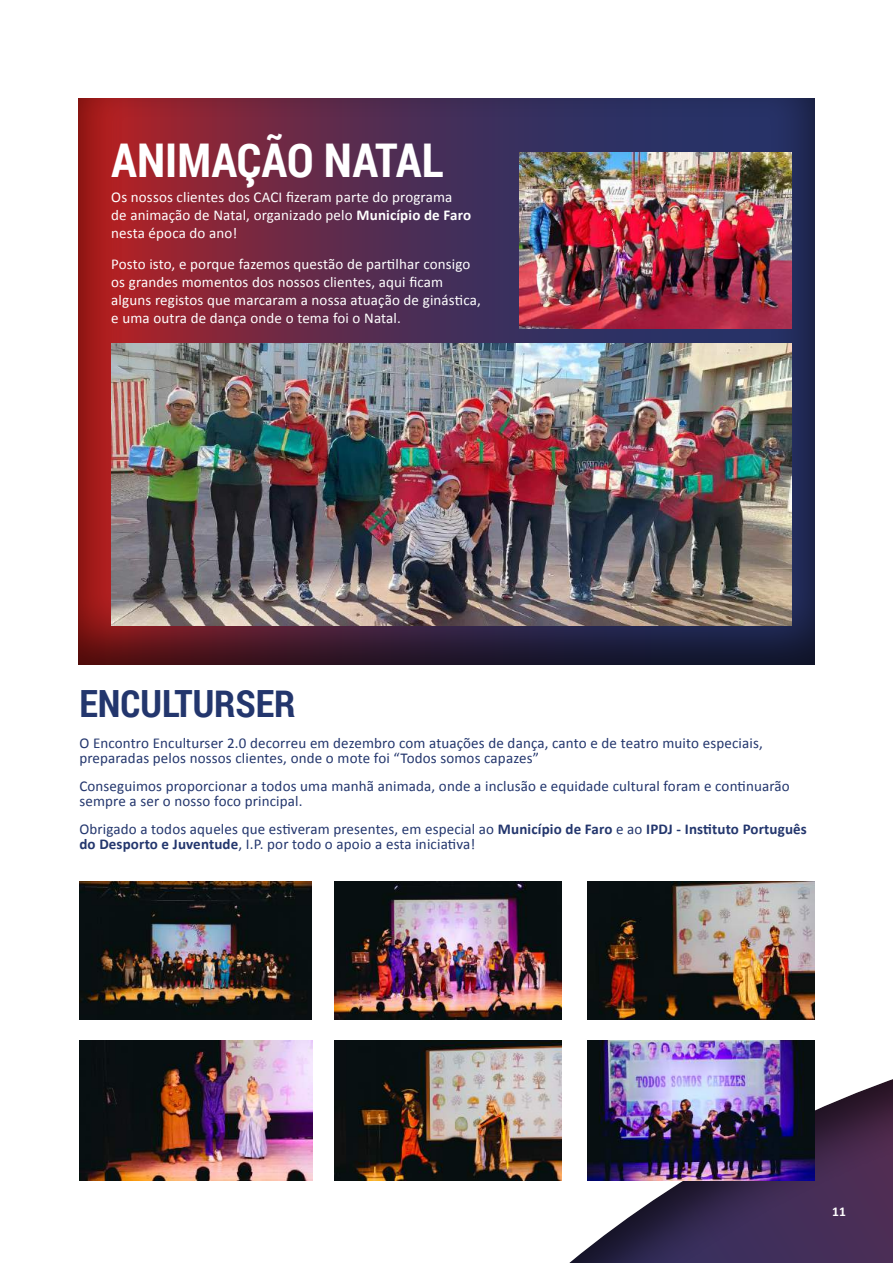
<style>
.page{position:relative;width:893px;height:1263px;background:#fff}
.page>*{position:absolute;margin:0;border:0;box-sizing:border-box;transform-origin:0 0}
.t1{font:700 46.5px "Roboto Condensed";color:#fff}
.t2{font:700 37.5px "Roboto Condensed";color:#23366d}
.t3{font:15px/15px "Calibri";letter-spacing:.01em;color:#23366d}
.t4{font:15px/18px "Calibri";letter-spacing:.01em;color:#fff}
.t5{font:700 13.5px "Calibri";color:#fff}
.s1{font-weight:700}
</style>
<div class="page">
<div style="left:76px;top:96px;width:740px;height:568px;background:#231f20;opacity:.75"></div>
<svg style="left:205px;top:881px;width:688px;height:382px"></svg>
<img style="left:519px;top:153px;width:273px;height:176px">
<img style="left:111px;top:343px;width:681px;height:282px">
<img style="left:79px;top:881px;width:233px;height:138px">
<img style="left:335px;top:881px;width:227px;height:138px">
<img style="left:79px;top:1040px;width:234px;height:140px">
<img style="left:335px;top:1040px;width:227px;height:140px">
<img style="left:587px;top:881px;width:227px;height:138px">
<img style="left:587px;top:1040px;width:227px;height:140px">
<h1 class="t1" style="left:111px;top:128px;width:334px">ANIMAÇÃO NATAL</h1>
<p class="t4" style="left:111px;top:188px;width:361px">Os nossos clientes dos CACI fizeram parte do programa de animação de Natal, organizado pelo <span class="s1">Município de Faro </span>nesta época do ano!</p>
<p class="t4" style="left:111px;top:255px;width:371px">Posto isto, e porque fazemos questão de partilhar consigo os grandes momentos dos nossos clientes, aqui ficam alguns registos que marcaram a nossa atuação de ginástica, e uma outra de dança onde o tema foi o Natal.</p>
<h2 class="t2" style="left:79px;top:677px;width:218px">ENCULTURSER</h2>
<p class="t3" style="left:79px;top:735px;width:685px">O Encontro Enculturser 2.0 decorreu em dezembro com atuações de dança, canto e de teatro muito especiais, preparadas pelos nossos clientes, onde o mote foi “Todos somos capazes”</p>
<p class="t3" style="left:79px;top:778px;width:712px">Conseguimos proporcionar a todos uma manhã animada, onde a inclusão e equidade cultural foram e continuarão sempre a ser o nosso foco principal.</p>
<p class="t3" style="left:79px;top:821px;width:729px">Obrigado a todos aqueles que estiveram presentes, em especial ao <span class="s1">Município de Faro</span> e ao <span class="s1">IPDJ - Instituto Português do Desporto e Juventude</span>, I.P. por todo o apoio a esta iniciativa!</p>
<p class="t5" style="left:832px;top:1202px;width:15px">11</p>
</div>
